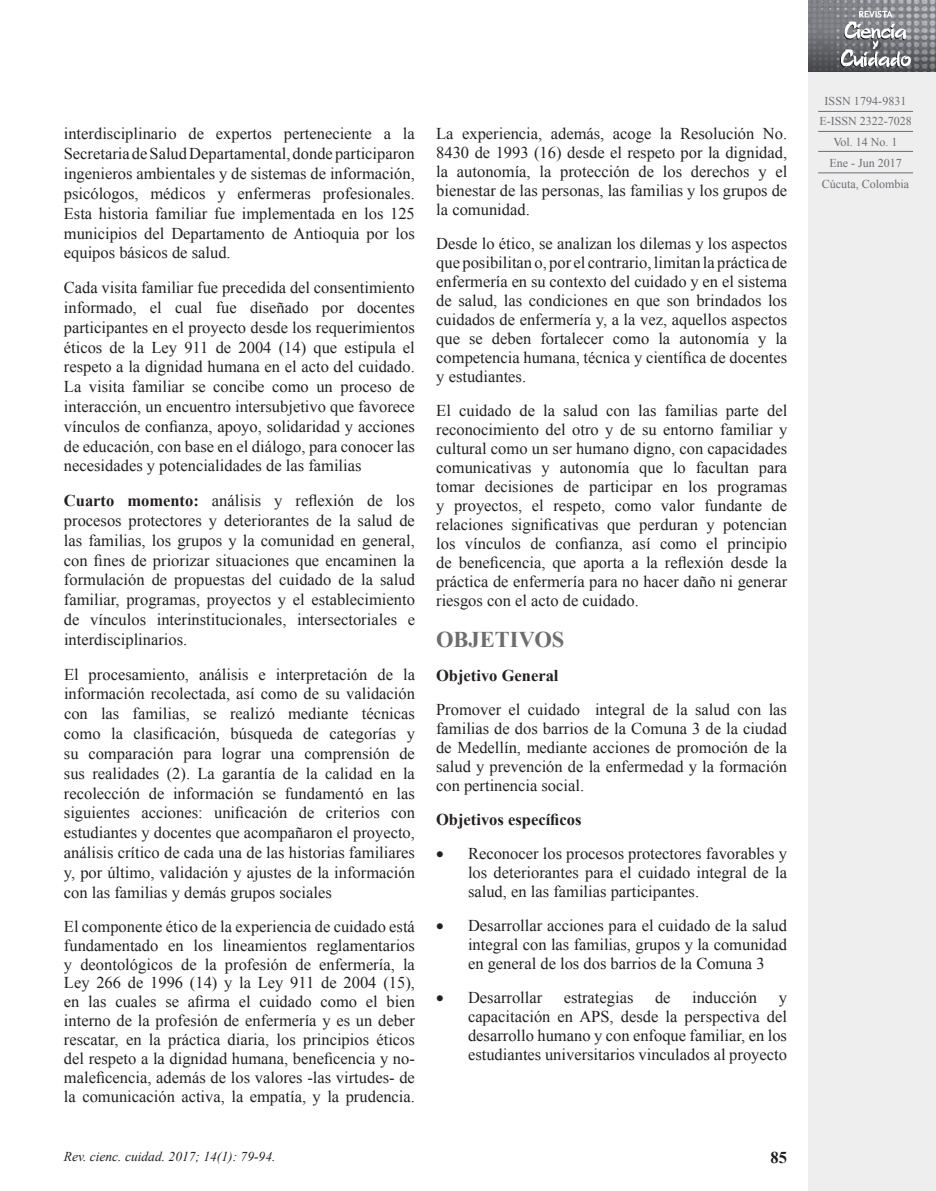
<style>
.page{position:relative;width:936px;height:1191px;background:#fff}
.page>*{position:absolute;margin:0;border:0;box-sizing:border-box;transform-origin:0 0}
.t1{font:700 22.5px "Times New Roman";color:#6c6d70}
.t2{font:16.5px/19.8px "Times New Roman";color:#231f20;text-align:justify}
.t3{font:700 16.5px "Times New Roman";color:#231f20}
.t4{font:italic 13.5px "Times New Roman";color:#231f20}
.t5{font:12px/20.7px "Times New Roman";color:#6c6d70;text-align:center}
.s1{font-weight:700}
</style>
<div class="page">
<div style="left:808px;top:0;width:127px;height:1191px;background:#eeeeef"></div>
<hr style="left:818px;top:111px;width:94px;height:1px;background:#6c6d70">
<hr style="left:818px;top:131px;width:94px;height:1px;background:#6c6d70">
<hr style="left:818px;top:151px;width:94px;height:1px;background:#6c6d70">
<hr style="left:818px;top:173px;width:94px;height:1px;background:#6c6d70">
<img style="left:808px;top:0;width:127px;height:71px">
<p class="t2" style="left:64px;top:124px;width:352px">interdisciplinario de expertos perteneciente a la Secretaria deSaludDepartamental, donde participaron ingenieros ambientales y de sistemas de información, psicólogos, médicos y enfermeras profesionales.<br>Esta historia familiar fue implementada en los 125 municipios del Departamento de Antioquia por los equipos básicos de salud.</p>
<p class="t2" style="left:64px;top:277px;width:352px">Cada visita familiar fue precedida del consentimiento informado, el cual fue diseñado por docentes participantes en el proyecto desde los requerimientos éticos de la Ley 911 de 2004 (14) que estipula el respeto a la dignidad humana en el acto del cuidado.<br>La visita familiar se concibe como un proceso de interacción, un encuentro intersubjetivo que favorece vínculos de confianza, apoyo, solidaridad y acciones de educación, con base en el diálogo, para conocer las necesidades y potencialidades de las familias</p>
<p class="t2" style="left:64px;top:490px;width:352px"><span class="s1">Cuarto momento:</span> análisis y reflexión de los procesos protectores y deteriorantes de la salud de las familias, los grupos y la comunidad en general, con fines de priorizar situaciones que encaminen la formulación de propuestas del cuidado de la salud familiar, programas, proyectos y el establecimiento de vínculos interinstitucionales, intersectoriales e interdisciplinarios.</p>
<p class="t2" style="left:64px;top:664px;width:352px">El procesamiento, análisis e interpretación de la información recolectada, así como de su validación con las familias, se realizó mediante técnicas como la clasificación, búsqueda de categorías y su comparación para lograr una comprensión de sus realidades (2). La garantía de la calidad en la recolección de información se fundamentó en las siguientes acciones: unificación de criterios con estudiantes y docentes que acompañaron el proyecto, análisis crítico de cada una de las historias familiares y, por último, validación y ajustes de la información con las familias y demás grupos sociales</p>
<p class="t2" style="left:64px;top:916px;width:352px;line-height:19px">El componente ético de la experiencia de cuidado está fundamentado en los lineamientos reglamentarios y deontológicos de la profesión de enfermería, la Ley 266 de 1996 (14) y la Ley 911 de 2004 (15), en las cuales se afirma el cuidado como el bien interno de la profesión de enfermería y es un deber rescatar, en la práctica diaria, los principios éticos del respeto a la dignidad humana, beneficencia y no&shy;maleficencia, además de los valores -las virtudes- de la comunicación activa, la empatía, y la prudencia.</p>
<p class="t2" style="left:436px;top:124px;width:352px;line-height:18.9px">La experiencia, además, acoge la Resolución No.<br>8430 de 1993 (16) desde el respeto por la dignidad, la autonomía, la protección de los derechos y el bienestar de las personas, las familias y los grupos de la comunidad.</p>
<p class="t2" style="left:436px;top:234px;width:352px;line-height:18.9px">Desde lo ético, se analizan los dilemas y los aspectos que posibilitan o, por el contrario, limitan la práctica de enfermería en su contexto del cuidado y en el sistema de salud, las condiciones en que son brindados los cuidados de enfermería y, a la vez, aquellos aspectos que se deben fortalecer como la autonomía y la competencia humana, técnica y científica de docentes y estudiantes.</p>
<p class="t2" style="left:436px;top:401px;width:352px;line-height:18.9px">El cuidado de la salud con las familias parte del reconocimiento del otro y de su entorno familiar y cultural como un ser humano digno, con capacidades comunicativas y autonomía que lo facultan para tomar decisiones de participar en los programas y proyectos, el respeto, como valor fundante de relaciones significativas que perduran y potencian los vínculos de confianza, así como el principio de beneficencia, que aporta a la reflexión desde la práctica de enfermería para no hacer daño ni generar riesgos con el acto de cuidado.</p>
<h1 class="t1" style="left:436px;top:624px;width:130px">OBJETIVOS</h1>
<p class="t3" style="left:436px;top:664px;width:124px">Objetivo General</p>
<p class="t2" style="left:436px;top:699px;width:352px;line-height:19px">Promover el cuidado integral de la salud con las familias de dos barrios de la Comuna 3 de la ciudad de Medellín, mediante acciones de promoción de la salud y prevención de la enfermedad y la formación con pertinencia social.</p>
<p class="t3" style="left:436px;top:808px;width:147px">Objetivos específicos</p>
<p class="t2" style="left:468px;top:843px;width:320px;line-height:19px;text-indent:-32px">• Reconocer los procesos protectores favorables y los deteriorantes para el cuidado integral de la salud, en las familias participantes.</p>
<p class="t2" style="left:468px;top:915px;width:320px;line-height:18.9px;text-indent:-32px">• Desarrollar acciones para el cuidado de la salud integral con las familias, grupos y la comunidad en general de los dos barrios de la Comuna 3</p>
<p class="t2" style="left:436px;top:987px;width:108px">• Desarrollar</p>
<p class="t2" style="left:563px;top:987px;width:71px">estrategias</p>
<p class="t2" style="left:655px;top:987px;width:17px">de</p>
<p class="t2" style="left:692px;top:987px;width:67px">inducción</p>
<p class="t2" style="left:468px;top:987px;width:320px;line-height:18.9px;text-indent:311px">y capacitación en APS, desde la perspectiva del desarrollo humano y con enfoque familiar, en los estudiantes universitarios vinculados al proyecto</p>
<p class="t4" style="left:64px;top:1147px;width:213px">Rev. cienc. cuidad. 2017; 14(1): 79-94.</p>
<p class="t3" style="left:770px;top:1146px;width:18px">85</p>
<p class="t5" style="left:819px;top:90px;width:94px">ISSN 1794-9831<br>E-ISSN 2322-7028<br>Vol. 14 No. 1<br>Ene - Jun 2017<br>Cúcuta, Colombia</p>
</div>
